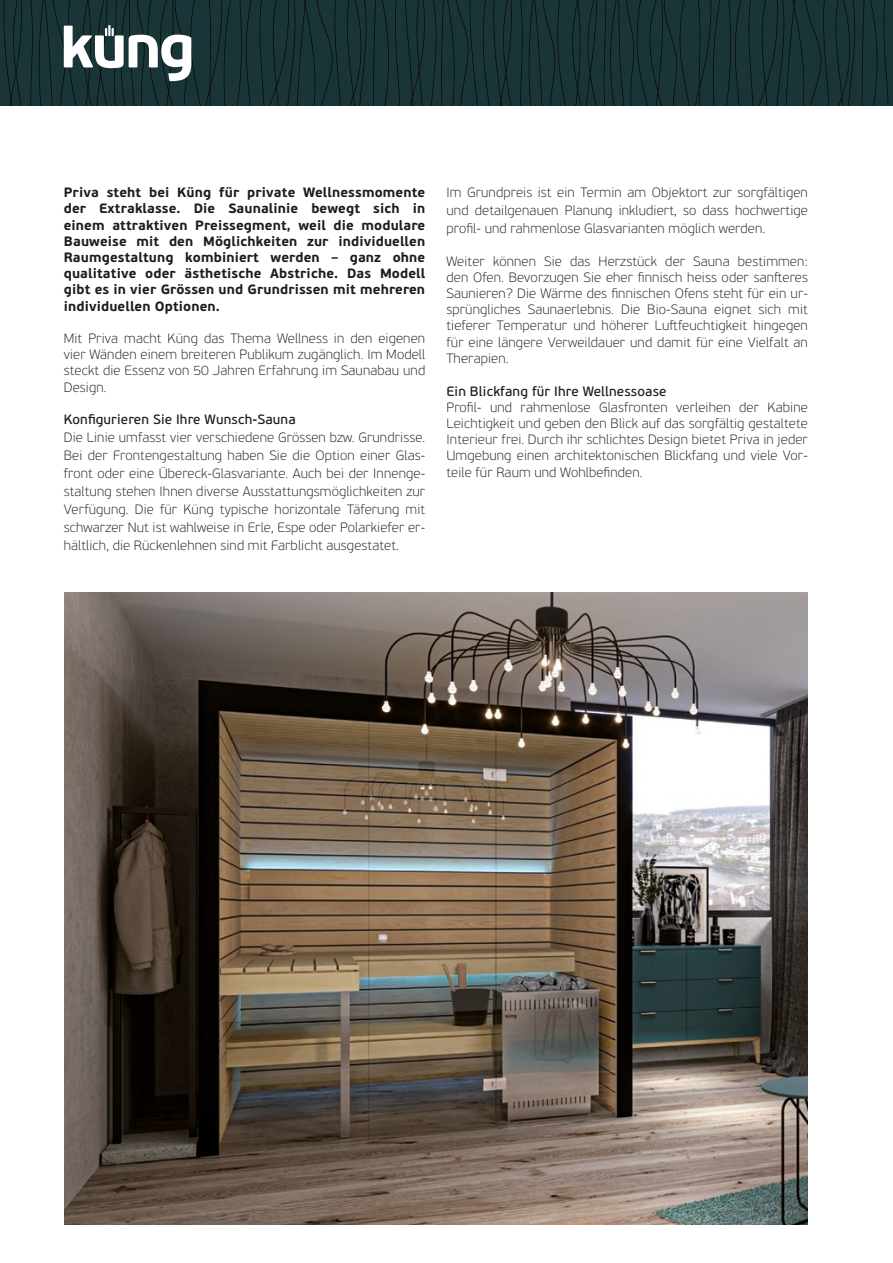
<style>
.page{position:relative;width:893px;height:1263px;background:#fff}
.page>*{position:absolute;margin:0;border:0;box-sizing:border-box;transform-origin:0 0}
.t1{font:100 13.5px/16.2px "PF Beau Sans Pro";letter-spacing:.01em;color:#1d1d1b;text-align:justify}
.t2{font:700 13.5px/16.2px "PF Beau Sans Pro";letter-spacing:.01em;color:#1d1d1b;text-align:justify}
.t3{font:13.5px "PF Beau Sans Pro Bbook";letter-spacing:.01em;color:#1d1d1b}
</style>
<div class="page">
<svg style="left:0;top:0;width:893px;height:105px"></svg>
<img style="left:65px;top:592px;width:743px;height:633px">
<p class="t2" style="left:64px;top:185px;width:363px">Priva steht bei Küng für private Wellnessmomente der Extraklasse. Die Saunalinie bewegt sich in einem attraktiven Preissegment, weil die modulare Bauweise mit den Möglichkeiten zur individuellen Raumgestaltung kombiniert werden – ganz ohne qualitative oder ästhetische Abstriche. Das Modell gibt es in vier Grössen und Grundrissen mit mehreren individuellen Optionen.</p>
<p class="t1" style="left:64px;top:330px;width:363px">Mit Priva macht Küng das Thema Wellness in den eigenen vier Wänden einem breiteren Publikum zugänglich. Im Modell steckt die Essenz von 50 Jahren Erfahrung im Saunabau und Design.</p>
<p class="t3" style="left:64px;top:412px;width:233px">Konfigurieren Sie Ihre Wunsch-Sauna</p>
<p class="t1" style="left:64px;top:429px;width:363px;line-height:18px">Die Linie umfasst vier verschiedene Grössen bzw. Grundrisse.<br>Bei der Frontengestaltung haben Sie die Option einer Glas&shy;front oder eine Übereck-Glasvariante. Auch bei der Innenge&shy;staltung stehen Ihnen diverse Ausstattungsmöglichkeiten zur Verfügung. Die für Küng typische horizontale Täferung mit schwarzer Nut ist wahlweise in Erle, Espe oder Polarkiefer er&shy;hältlich, die Rückenlehnen sind mit Farblicht ausgestatet.</p>
<p class="t1" style="left:446px;top:184px;width:363px;line-height:18px">Im Grundpreis ist ein Termin am Objektort zur sorgfältigen und detailgenauen Planung inkludiert, so dass hochwertige profil- und rahmenlose Glasvarianten möglich werden.</p>
<p class="t1" style="left:446px;top:253px;width:363px">Weiter können Sie das Herzstück der Sauna bestimmen: den Ofen. Bevorzugen Sie eher finnisch heiss oder sanfteres Saunieren? Die Wärme des finnischen Ofens steht für ein ur&shy;sprüngliches Saunaerlebnis. Die Bio-Sauna eignet sich mit tieferer Temperatur und höherer Luftfeuchtigkeit hingegen für eine längere Verweildauer und damit für eine Vielfalt an Therapien.</p>
<p class="t3" style="left:446px;top:383px;width:222px">Ein Blickfang für Ihre Wellnessoase</p>
<p class="t1" style="left:446px;top:399px;width:363px">Profil- und rahmenlose Glasfronten verleihen der Kabine Leichtigkeit und geben den Blick auf das sorgfältig gestaltete Interieur frei. Durch ihr schlichtes Design bietet Priva in jeder Umgebung einen architektonischen Blickfang und viele Vor&shy;teile für Raum und Wohlbefinden.</p>
</div>
